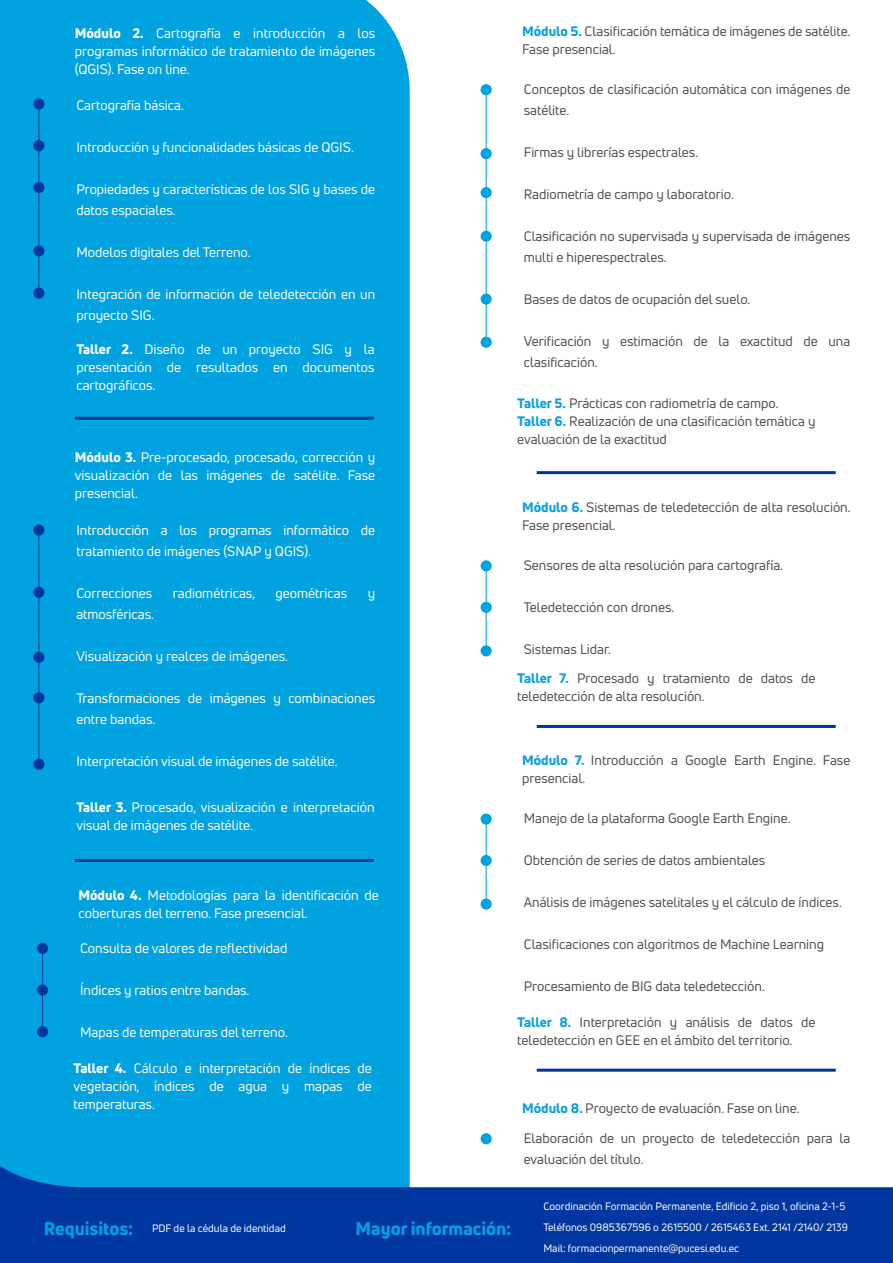
<style>
.page{position:relative;width:893px;height:1263px;background:#fff}
.page>*{position:absolute;margin:0;border:0;box-sizing:border-box;transform-origin:0 0}
.t1{font:800 18px "Uni Neue";color:#00a2df}
.t2{font:13.5px/18px "Uni Neue";color:#4f5252}
.t3{font:13.5px/18px "Uni Neue";color:#fff}
.t4{font:10.5px/21px "Uni Neue";color:#fff}
.s1{font-weight:800}
.s2{font-weight:800;color:#10a0db}
.s3{font-weight:800;font-size:18px;color:#00a2df}
</style>
<div class="page">
<div style="left:0;top:0;width:410px;height:1133px;background:#00a2df"></div>
<svg style="left:0;top:1133px;width:893px;height:130px;fill:#0036a0"></svg>
<hr style="left:75px;top:417px;width:299px;height:3px;background:#0036a0">
<hr style="left:537px;top:471px;width:299px;height:3px;background:#0036a0">
<hr style="left:75px;top:859px;width:299px;height:3px;background:#0036a0">
<div style="left:33px;top:98px;width:11px;height:12px;background:#0036a0;border-radius:50%"></div>
<div style="left:33px;top:140px;width:11px;height:11px;background:#0036a0;border-radius:50%"></div>
<div style="left:33px;top:182px;width:11px;height:11px;background:#0036a0;border-radius:50%"></div>
<div style="left:33px;top:245px;width:11px;height:12px;background:#0036a0;border-radius:50%"></div>
<div style="left:33px;top:288px;width:11px;height:11px;background:#0036a0;border-radius:50%"></div>
<div style="left:37px;top:943px;width:11px;height:11px;background:#0036a0;border-radius:50%"></div>
<div style="left:37px;top:984px;width:11px;height:11px;background:#0036a0;border-radius:50%"></div>
<div style="left:37px;top:1026px;width:11px;height:11px;background:#0036a0;border-radius:50%"></div>
<div style="left:481px;top:84px;width:11px;height:11px;background:#00a2df;border-radius:50%"></div>
<div style="left:481px;top:148px;width:11px;height:11px;background:#00a2df;border-radius:50%"></div>
<div style="left:481px;top:187px;width:11px;height:11px;background:#00a2df;border-radius:50%"></div>
<div style="left:481px;top:231px;width:11px;height:11px;background:#00a2df;border-radius:50%"></div>
<div style="left:481px;top:293px;width:11px;height:12px;background:#00a2df;border-radius:50%"></div>
<div style="left:481px;top:337px;width:11px;height:11px;background:#00a2df;border-radius:50%"></div>
<hr style="left:537px;top:725px;width:299px;height:3px;background:#0036a0">
<div style="left:481px;top:560px;width:11px;height:11px;background:#00a2df;border-radius:50%"></div>
<div style="left:481px;top:602px;width:11px;height:11px;background:#00a2df;border-radius:50%"></div>
<div style="left:481px;top:645px;width:11px;height:11px;background:#00a2df;border-radius:50%"></div>
<hr style="left:537px;top:1069px;width:299px;height:3px;background:#0036a0">
<div style="left:481px;top:813px;width:11px;height:12px;background:#00a2df;border-radius:50%"></div>
<div style="left:481px;top:855px;width:11px;height:11px;background:#00a2df;border-radius:50%"></div>
<div style="left:481px;top:898px;width:11px;height:12px;background:#00a2df;border-radius:50%"></div>
<div style="left:481px;top:1133px;width:11px;height:11px;background:#00a2df;border-radius:50%"></div>
<div style="left:33px;top:524px;width:11px;height:12px;background:#0036a0;border-radius:50%"></div>
<div style="left:33px;top:587px;width:11px;height:11px;background:#0036a0;border-radius:50%"></div>
<div style="left:33px;top:652px;width:11px;height:11px;background:#0036a0;border-radius:50%"></div>
<div style="left:33px;top:692px;width:11px;height:11px;background:#0036a0;border-radius:50%"></div>
<div style="left:33px;top:759px;width:11px;height:11px;background:#0036a0;border-radius:50%"></div>
<p class="t3" style="left:75px;top:24px;width:302px;text-align:justify"><span class="s1">Módulo 2.</span> Cartografía e introducción a los programas informático de tratamiento de imágenes (QGIS). Fase on line.</p>
<p class="t3" style="left:76px;top:96px;width:109px">Cartografía básica.</p>
<p class="t3" style="left:76px;top:138px;width:279px">Introducción y funcionalidades básicas de QGIS.</p>
<p class="t3" style="left:76px;top:179px;width:300px;line-height:21px">Propiedades y características de los SIG y bases de datos espaciales.</p>
<p class="t3" style="left:76px;top:243px;width:176px">Modelos digitales del Terreno.</p>
<p class="t3" style="left:76px;top:284px;width:300px;line-height:21px">Integración de información de teledetección en un proyecto SIG.</p>
<p class="t3" style="left:76px;top:340px;width:300px;text-align:justify"><span class="s1">Taller 2.</span> Diseño de un proyecto SIG y la presentación de resultados en documentos cartográficos.</p>
<p class="t3" style="left:75px;top:448px;width:302px;text-align:justify"><span class="s1">Módulo 3.</span> Pre-procesado, procesado, corrección y visualización de las imágenes de satélite. Fase presencial.</p>
<p class="t3" style="left:76px;top:519px;width:300px;line-height:21px">Introducción a los programas informático de tratamiento de imágenes (SNAP y QGIS).</p>
<p class="t3" style="left:76px;top:584px;width:78px">Correcciones</p>
<p class="t3" style="left:173px;top:584px;width:84px">radiométricas,</p>
<p class="t3" style="left:276px;top:584px;width:73px">geométricas</p>
<p class="t3" style="left:368px;top:584px;width:9px">y</p>
<p class="t3" style="left:76px;top:605px;width:79px">atmosféricas.</p>
<p class="t3" style="left:76px;top:647px;width:213px">Visualización y realces de imágenes.</p>
<p class="t3" style="left:76px;top:687px;width:300px;line-height:21px">Transformaciones de imágenes y combinaciones entre bandas.</p>
<p class="t3" style="left:76px;top:752px;width:263px">Interpretación visual de imágenes de satélite.</p>
<p class="t3" style="left:76px;top:798px;width:300px"><span class="s1">Taller 3.</span> Procesado, visualización e interpretación visual de imágenes de satélite.</p>
<p class="t3" style="left:78px;top:886px;width:302px"><span class="s1">Módulo 4.</span> Metodologías para la identificación de coberturas del terreno. Fase presencial.</p>
<p class="t3" style="left:80px;top:939px;width:209px">Consulta de valores de reflectividad</p>
<p class="t3" style="left:80px;top:981px;width:171px">Índices y ratios entre bandas.</p>
<p class="t3" style="left:80px;top:1023px;width:209px">Mapas de temperaturas del terreno.</p>
<p class="t3" style="left:74px;top:1059px;width:300px;text-align:justify"><span class="s1">Taller 4.</span> Cálculo e interpretación de índices de vegetación, índices de agua y mapas de temperaturas.</p>
<p class="t2" style="left:522px;top:22px;width:330px"><span class="s2">Módulo 5.</span> Clasificación temática de imágenes de satélite.<br>Fase presencial.</p>
<p class="t2" style="left:524px;top:79px;width:328px;line-height:21px">Conceptos de clasificación automática con imágenes de satélite.</p>
<p class="t2" style="left:524px;top:143px;width:176px">Firmas y librerías espectrales.</p>
<p class="t2" style="left:524px;top:185px;width:212px">Radiometría de campo y laboratorio.</p>
<p class="t2" style="left:524px;top:226px;width:328px;line-height:21px">Clasificación no supervisada y supervisada de imágenes multi e hiperespectrales.</p>
<p class="t2" style="left:524px;top:290px;width:228px">Bases de datos de ocupación del suelo.</p>
<p class="t2" style="left:524px;top:331px;width:328px;line-height:21px">Verificación y estimación de la exactitud de una clasificación.</p>
<p class="t2" style="left:517px;top:394px;width:300px"><span class="s2">Taller 5.</span> Prácticas con radiometría de campo.<br><span class="s2">Taller 6.</span> Realización de una clasificación temática y evaluación de la exactitud</p>
<p class="t2" style="left:522px;top:498px;width:330px"><span class="s2">Módulo 6.</span> Sistemas de teledetección de alta resolución.<br>Fase presencial.</p>
<p class="t2" style="left:524px;top:556px;width:261px">Sensores de alta resolución para cartografía.</p>
<p class="t2" style="left:524px;top:598px;width:152px">Teledetección con drones.</p>
<p class="t2" style="left:524px;top:640px;width:89px">Sistemas Lidar.</p>
<p class="t2" style="left:517px;top:669px;width:300px"><span class="s2">Taller 7.</span> Procesado y tratamiento de datos de teledetección de alta resolución.</p>
<p class="t2" style="left:522px;top:751px;width:330px"><span class="s2">Módulo 7.</span> Introducción a Google Earth Engine. Fase presencial.</p>
<p class="t2" style="left:524px;top:809px;width:268px">Manejo de la plataforma Google Earth Engine.</p>
<p class="t2" style="left:524px;top:851px;width:243px">Obtención de series de datos ambientales</p>
<p class="t2" style="left:524px;top:893px;width:320px">Análisis de imágenes satelitales y el cálculo de índices.</p>
<p class="t2" style="left:524px;top:935px;width:302px">Clasificaciones con algoritmos de Machine Learning</p>
<p class="t2" style="left:524px;top:977px;width:243px">Procesamiento de BIG data teledetección.</p>
<p class="t2" style="left:517px;top:1013px;width:300px"><span class="s2">Taller 8.</span> Interpretación y análisis de datos de teledetección en GEE en el ámbito del territorio.</p>
<p class="t2" style="left:522px;top:1099px;width:279px"><span class="s2">Módulo 8.</span> Proyecto de evaluación. Fase on line.</p>
<p class="t2" style="left:524px;top:1127px;width:328px;line-height:21px">Elaboración de un proyecto de teledetección para la evaluación del título.</p>
<p class="t4" style="left:44px;top:1218px;width:244px"><span class="s3">Requisitos:</span> PDF de la cédula de identidad</p>
<h1 class="t1" style="left:356px;top:1216px;width:157px">Mayor información:</h1>
<p class="t4" style="left:543px;top:1195px;width:306px">Coordinación Formación Permanente, Edificio 2, piso 1, oficina 2-1-5<br>Teléfonos 0985367596 o 2615500 / 2615463 Ext. 2141 /2140/ 2139<br>Mail: formacionpermanente@pucesi.edu.ec</p>
</div>
